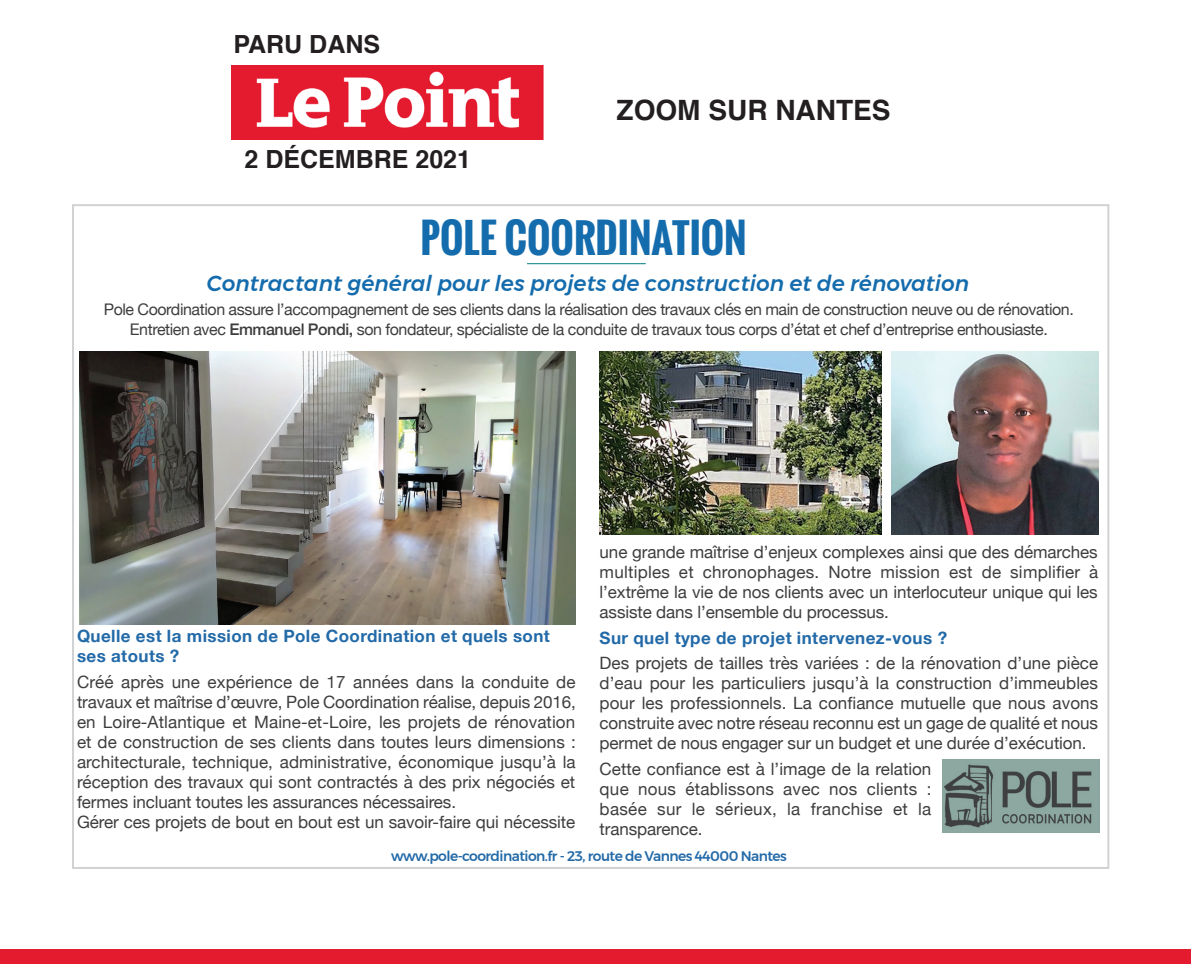
<style>
.page{position:relative;width:1191px;height:964px;background:#fff}
.page>*{position:absolute;margin:0;border:0;box-sizing:border-box;transform-origin:0 0}
.t1{font:700 39.8px "Oswald";color:#146cad}
.t2{font:700 28px "Helvetica";color:#231f20}
.t3{font:700 25px "Helvetica";color:#231f20}
.TITRE{font:italic 500 21.6px "Montserrat";color:#146cad}
.TEXT{font:17px/20px "Helvetica Neue";letter-spacing:-.005em;color:#3e3e3f;text-align:justify}
.TEXT-2{font:700 17px/20px "Helvetica Neue";letter-spacing:.025em;color:#236aa8}
.TEXT-3{font:16px/20px "Helvetica Neue";letter-spacing:-.025em;color:#3e3e3f;text-align:center}
.COORDONEES{font:500 13.8px "Montserrat";letter-spacing:-.04em;color:#236aa8}
.s1{font-weight:500}
</style>
<div class="page">
<img style="left:232px;top:65px;width:312px;height:74px">
<div style="left:0;top:949px;width:1191px;height:15px;background:#e41b2e"></div>
<hr style="left:527px;top:263px;width:119px;height:1px;background:#008082">
<img style="left:80px;top:352px;width:495px;height:272px">
<img style="left:891px;top:352px;width:207px;height:182px">
<img style="left:599px;top:352px;width:282px;height:183px">
<img style="left:942px;top:759px;width:157px;height:73px">
<p class="t3" style="left:233px;top:24px;width:148px">PARU DANS</p>
<p class="t3" style="left:245px;top:139px;width:228px">2 DÉCEMBRE 2021</p>
<p class="t2" style="left:616px;top:87px;width:275px">ZOOM SUR NANTES</p>
<p class="t1" style="left:420px;top:208px;width:328px">POLE COORDINATION</p>
<p class="TITRE" style="left:206px;top:266px;width:764px">Contractant général pour les projets de construction et de rénovation</p>
<p class="TEXT-3" style="left:104px;top:300px;width:971px">Pole Coordination assure l’accompagnement de ses clients dans la réalisation des travaux clés en main de construction neuve ou de rénovation.<br>Entretien avec <span class="s1">Emmanuel Pondi,</span> son fondateur, spécialiste de la conduite de travaux tous corps d’état et chef d’entreprise enthousiaste.</p>
<p class="TEXT-2" style="left:77px;top:627px;width:474px">Quelle est la mission de Pole Coordination et quels sont ses atouts ?</p>
<p class="TEXT" style="left:77px;top:673px;width:500px">Créé après une expérience de 17 années dans la conduite de travaux et maîtrise d’œuvre, Pole Coordination réalise, depuis 2016, en Loire-Atlantique et Maine-et-Loire, les projets de rénovation et de construction de ses clients dans toutes leurs dimensions : architecturale, technique, administrative, économique jusqu’à la réception des travaux qui sont contractés à des prix négociés et fermes incluant toutes les assurances nécessaires.</p>
<p class="TEXT" style="left:77px;top:813px;width:500px">Gérer ces projets de bout en bout est un savoir-faire qui nécessite</p>
<p class="TEXT" style="left:599px;top:543px;width:500px">une grande maîtrise d’enjeux complexes ainsi que des démarches multiples et chronophages. Notre mission est de simplifier à l’extrême la vie de nos clients avec un interlocuteur unique qui les assiste dans l’ensemble du processus.</p>
<p class="TEXT-2" style="left:599px;top:628px;width:349px">Sur quel type de projet intervenez-vous ?</p>
<p class="TEXT" style="left:599px;top:654px;width:500px">Des projets de tailles très variées : de la rénovation d’une pièce d’eau pour les particuliers jusqu’à la construction d’immeubles pour les professionnels. La confiance mutuelle que nous avons construite avec notre réseau reconnu est un gage de qualité et nous permet de nous engager sur un budget et une durée d’exécution.</p>
<p class="TEXT" style="left:599px;top:760px;width:333px">Cette confiance est à l’image de la relation que nous établissons avec nos clients : basée sur le sérieux, la franchise et la transparence.</p>
<p class="COORDONEES" style="left:391px;top:845px;width:397px">www.pole-coordination.fr - 23, route de Vannes 44000 Nantes</p>
</div>
